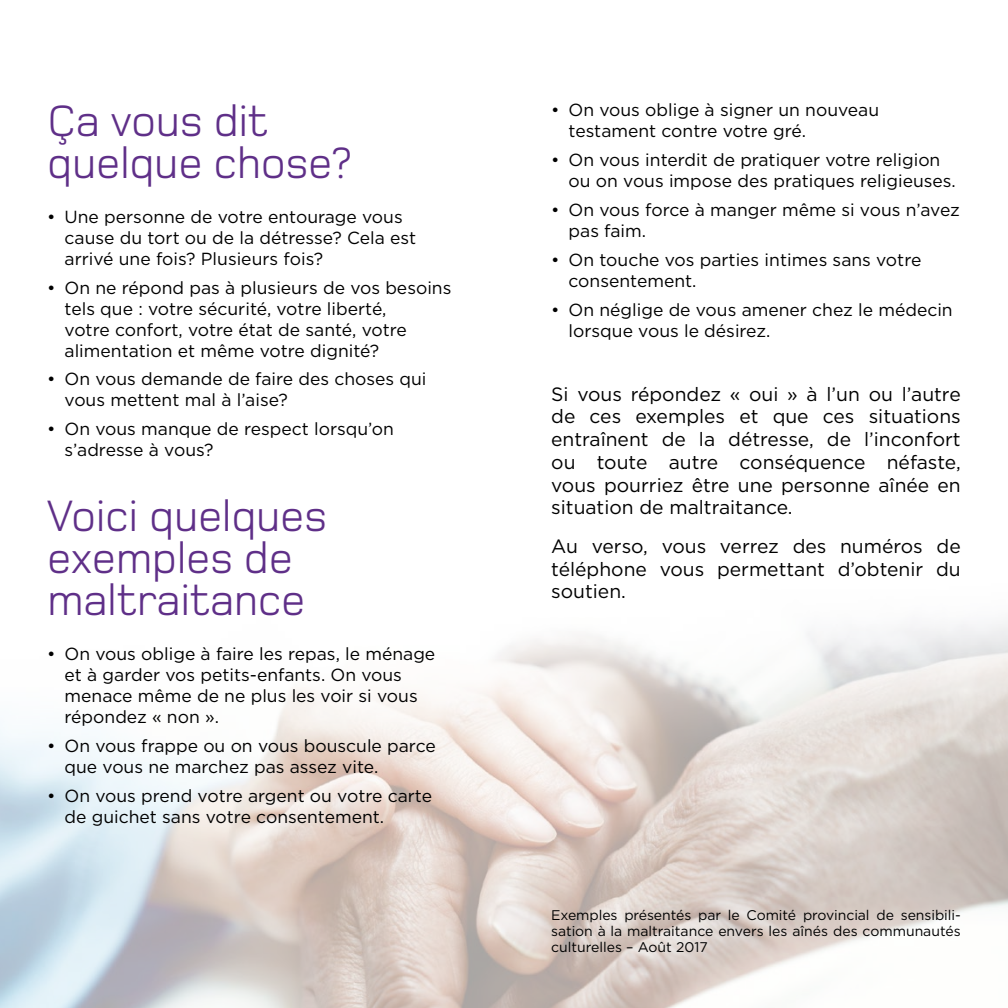
<style>
.page{position:relative;width:1008px;height:1008px;background:#fff}
.page>*{position:absolute;margin:0;border:0;box-sizing:border-box;transform-origin:0 0}
.t1{font:45.5px/42px "Foundry Monoline";letter-spacing:-.01em;color:#5f2f88}
.t2{font:19.25px/22.8px "Gotham";color:#000;text-align:justify}
.t3{font:17.5px/21px "Gotham";color:#000}
.t4{font:14px/15.8px "Gotham";color:#000;text-align:justify}
</style>
<div class="page">
<img style="left:0;top:621px;width:1008px;height:387px">
<h1 class="t1" style="left:47px;top:102px;width:306px">Ça vous dit quelque chose?</h1>
<p class="t3" style="left:65px;top:206px;width:353px;text-indent:-17px">• Une personne de votre entourage vous cause du tort ou de la détresse? Cela est arrivé une fois? Plusieurs fois?</p>
<p class="t3" style="left:65px;top:276px;width:388px;text-indent:-17px">• On ne répond pas à plusieurs de vos besoins tels que : votre sécurité, votre liberté,<br>votre confort, votre état de santé, votre alimentation et même votre dignité?</p>
<p class="t3" style="left:65px;top:368px;width:363px;text-indent:-17px">• On vous demande de faire des choses qui vous mettent mal à l’aise?</p>
<p class="t3" style="left:65px;top:418px;width:331px;text-indent:-17px">• On vous manque de respect lorsqu’on s’adresse à vous?</p>
<h1 class="t1" style="left:47px;top:498px;width:282px">Voici quelques exemples de maltraitance</h1>
<p class="t3" style="left:65px;top:643px;width:372px;text-indent:-17px">• On vous oblige à faire les repas, le ménage et à garder vos petits-enfants. On vous menace même de ne plus les voir si vous répondez « non ».</p>
<p class="t3" style="left:65px;top:735px;width:373px;text-indent:-17px">• On vous frappe ou on vous bouscule parce que vous ne marchez pas assez vite.</p>
<p class="t3" style="left:65px;top:785px;width:369px;text-indent:-17px">• On vous prend votre argent ou votre carte de guichet sans votre consentement.</p>
<p class="t3" style="left:569px;top:99px;width:312px;text-indent:-17px">• On vous oblige à signer un nouveau testament contre votre gré.</p>
<p class="t3" style="left:569px;top:149px;width:389px;text-indent:-17px">• On vous interdit de pratiquer votre religion ou on vous impose des pratiques religieuses.</p>
<p class="t3" style="left:569px;top:199px;width:393px;text-indent:-17px">• On vous force à manger même si vous n’avez pas faim.</p>
<p class="t3" style="left:569px;top:249px;width:354px;text-indent:-17px">• On touche vos parties intimes sans votre consentement.</p>
<p class="t3" style="left:569px;top:299px;width:386px;text-indent:-17px">• On néglige de vous amener chez le médecin lorsque vous le désirez.</p>
<p class="t2" style="left:551px;top:382px;width:411px">Si vous répondez « oui » à l’un ou l’autre de ces exemples et que ces situations entraînent de la détresse, de l’inconfort ou toute autre conséquence néfaste, vous pourriez être une personne aînée en situation de maltraitance.</p>
<p class="t2" style="left:551px;top:534px;width:411px">Au verso, vous verrez des numéros de téléphone vous permettant d’obtenir du soutien.</p>
<p class="t4" style="left:551px;top:907px;width:411px">Exemples présentés par le Comité provincial de sensibili&shy;sation à la maltraitance envers les aînés des communautés culturelles – Août 2017</p>
</div>
